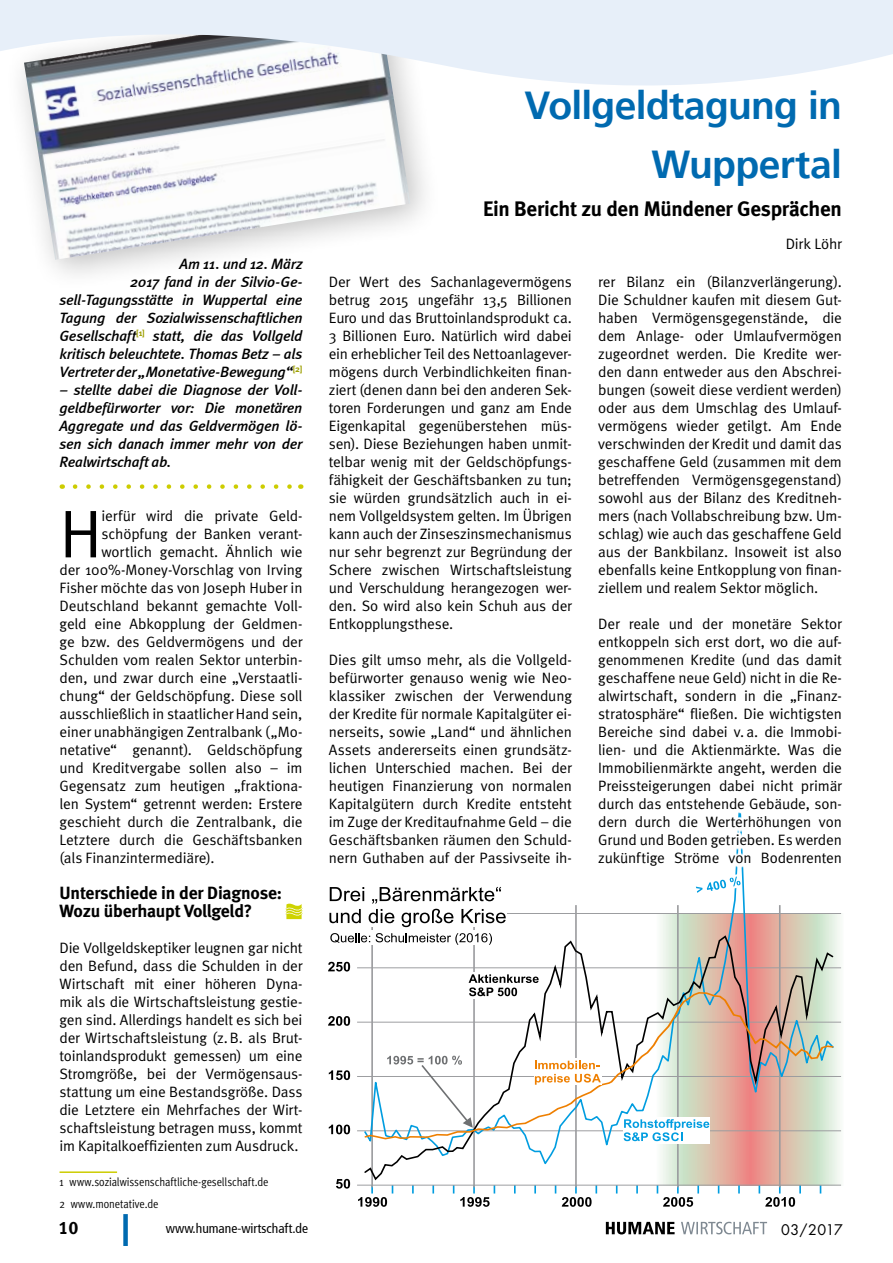
<style>
.page{position:relative;width:893px;height:1263px;background:#fff}
.page>*{position:absolute;margin:0;border:0;box-sizing:border-box;transform-origin:0 0}
.Fließtext_Meta_Norma{font:67.5px "Meta Normal";color:#000}
.Headline_1{font:700 39px/59.4px "Frutiger 65";letter-spacing:-.02em;color:#006ab0;text-align:right}
.Headline_2{font:700 21px "Meta";letter-spacing:-.015em;color:#000}
.t1{font:18px "Meta Bold LF";color:#000}
.Zwischenüberschrift{font:700 17.7px/18px "Meta";letter-spacing:-.01em;color:#000}
.Fließtext_Meta_Norma-2{font:15px/18px "Meta Normal";letter-spacing:-.01em;color:#000;text-align:justify}
.Einleitungstext{font:italic 500 15px/18px "Meta";letter-spacing:-.015em;color:#000;text-align:right}
.Autor{font:15px "Meta Normal";letter-spacing:-.01em;color:#000}
.t2{font:14.25px "Futura";letter-spacing:.005em;color:#000}
.t3{font:condensed 13.5px "Frutiger 57";color:#000}
.Fußnote_enge_Zeile{font:12px "Meta Cond Normal";letter-spacing:-.005em;color:#000}
</style>
<div class="page">
<div style="left:123px;top:1214px;width:5px;height:32px;background:#006ab0"></div>
<svg style="left:606px;top:1222px;width:69px;height:12px"></svg>
<svg style="left:681px;top:1222px;width:86px;height:12px"></svg>
<svg style="left:655px;top:913px;width:187px;height:272px"></svg>
<svg style="left:358px;top:1186px;width:35px;height:21px"></svg>
<svg style="left:412px;top:1186px;width:2px;height:7px"></svg>
<svg style="left:432px;top:1186px;width:2px;height:7px"></svg>
<svg style="left:460px;top:1186px;width:35px;height:21px"></svg>
<svg style="left:514px;top:1186px;width:2px;height:7px"></svg>
<svg style="left:534px;top:1186px;width:2px;height:7px"></svg>
<svg style="left:562px;top:1186px;width:35px;height:21px"></svg>
<svg style="left:636px;top:1186px;width:2px;height:7px"></svg>
<svg style="left:657px;top:1186px;width:42px;height:21px"></svg>
<svg style="left:738px;top:1186px;width:2px;height:7px"></svg>
<svg style="left:759px;top:1186px;width:42px;height:21px"></svg>
<hr style="left:473px;top:905px;width:2px;height:282px;background:#9b9c9f">
<hr style="left:575px;top:905px;width:2px;height:282px;background:#9b9c9f">
<hr style="left:677px;top:905px;width:2px;height:282px;background:#9b9c9f">
<hr style="left:779px;top:905px;width:2px;height:282px;background:#9b9c9f">
<hr style="left:371px;top:905px;width:2px;height:282px;background:#9b9c9f">
<hr style="left:357px;top:967px;width:484px;height:1px;background:#9b9c9f">
<hr style="left:357px;top:1022px;width:484px;height:1px;background:#9b9c9f">
<hr style="left:357px;top:1076px;width:484px;height:1px;background:#9b9c9f">
<hr style="left:357px;top:1130px;width:484px;height:1px;background:#9b9c9f">
<hr style="left:357px;top:913px;width:484px;height:1px;background:#9b9c9f">
<hr style="left:357px;top:1185px;width:484px;height:1px;background:#9b9c9f">
<svg style="left:362px;top:870px;width:474px;height:297px"></svg>
<svg style="left:363px;top:934px;width:472px;height:248px"></svg>
<svg style="left:363px;top:991px;width:472px;height:149px"></svg>
<svg style="left:328px;top:962px;width:22px;height:9px"></svg>
<svg style="left:328px;top:1016px;width:22px;height:10px"></svg>
<svg style="left:329px;top:1070px;width:21px;height:10px"></svg>
<svg style="left:329px;top:1124px;width:21px;height:10px"></svg>
<svg style="left:336px;top:1179px;width:14px;height:9px"></svg>
<div style="left:623px;top:1117px;width:87px;height:26px;background:#fff"></div>
<svg style="left:624px;top:1119px;width:85px;height:22px"></svg>
<svg style="left:387px;top:1056px;width:86px;height:72px"></svg>
<div style="left:469px;top:972px;width:70px;height:26px;background:#fff"></div>
<svg style="left:469px;top:974px;width:70px;height:22px"></svg>
<div style="left:534px;top:1058px;width:67px;height:27px;background:#fff"></div>
<svg style="left:535px;top:1061px;width:66px;height:24px"></svg>
<div style="left:330px;top:931px;width:162px;height:14px;background:#fff"></div>
<svg style="left:330px;top:933px;width:40px;height:10px"></svg>
<svg style="left:376px;top:933px;width:116px;height:12px"></svg>
<svg style="left:694px;top:874px;width:48px;height:22px"></svg>
<div style="left:330px;top:883px;width:171px;height:22px;background:#fff"></div>
<svg style="left:329px;top:887px;width:177px;height:40px"></svg>
<svg style="left:75px;top:484px;width:217px;height:5px"></svg>
<svg style="left:285px;top:904px;width:18px;height:15px"></svg>
<hr style="left:60px;top:1171px;width:57px;height:2px;background:#cc0">
<div style="left:3px;top:0;width:440px;height:292px;background:#000;opacity:.25"></div>
<img style="left:24px;top:94px;width:386px;height:166px">
<svg style="left:0;top:0;width:893px;height:94px;fill:#e7eff9"></svg>
<p class="Einleitungstext" style="left:60px;top:255px;width:245px">Am 11. und 12. März<br>2017 fand in der Silvio-Ge&shy;sell-Tagungsstätte in Wuppertal eine Tagung der Sozialwissenschaftlichen Gesellschaft<sup>[1]</sup> statt, die das Vollgeld kritisch beleuchtete. Thomas Betz – als Vertreter der „Monetative-Bewegung“<sup>[2]</sup></p>
<p class="Einleitungstext" style="left:60px;top:381px;width:245px;text-align:justify">– stellte dabei die Diagnose der Voll&shy;geldbefürworter vor: Die monetären Aggregate und das Geldvermögen lö&shy;sen sich danach immer mehr von der Realwirtschaft ab.</p>
<p class="Fließtext_Meta_Norma" style="left:60px;top:495px;width:44px">H</p>
<p class="Fließtext_Meta_Norma-2" style="left:101px;top:507px;width:203px">ierfür wird die private Geld-</p>
<p class="Fließtext_Meta_Norma-2" style="left:101px;top:525px;width:203px">schöpfung der Banken verant-</p>
<p class="Fließtext_Meta_Norma-2" style="left:101px;top:543px;width:203px">wortlich gemacht. Ähnlich wie</p>
<p class="Fließtext_Meta_Norma-2" style="left:60px;top:561px;width:244px">der 100%-Money-Vorschlag von Irving</p>
<p class="Fließtext_Meta_Norma-2" style="left:60px;top:579px;width:244px">Fisher möchte das von Joseph Huber in</p>
<p class="Fließtext_Meta_Norma-2" style="left:60px;top:597px;width:245px">Deutschland bekannt gemachte Voll-</p>
<p class="Fließtext_Meta_Norma-2" style="left:60px;top:615px;width:245px">geld eine Abkopplung der Geldmen-</p>
<p class="Fließtext_Meta_Norma-2" style="left:60px;top:633px;width:244px">ge bzw. des Geldvermögens und der</p>
<p class="Fließtext_Meta_Norma-2" style="left:60px;top:651px;width:245px">Schulden vom realen Sektor unterbin-</p>
<p class="Fließtext_Meta_Norma-2" style="left:60px;top:669px;width:245px">den, und zwar durch eine „Verstaatli-</p>
<p class="Fließtext_Meta_Norma-2" style="left:60px;top:687px;width:244px">chung“ der Geldschöpfung. Diese soll</p>
<p class="Fließtext_Meta_Norma-2" style="left:60px;top:705px;width:244px">ausschließlich in staatlicher Hand sein,</p>
<p class="Fließtext_Meta_Norma-2" style="left:60px;top:723px;width:245px">einer unabhängigen Zentralbank („Mo-</p>
<p class="Fließtext_Meta_Norma-2" style="left:60px;top:741px;width:244px">netative“ genannt). Geldschöpfung</p>
<p class="Fließtext_Meta_Norma-2" style="left:60px;top:759px;width:244px">und Kreditvergabe sollen also – im</p>
<p class="Fließtext_Meta_Norma-2" style="left:60px;top:777px;width:245px">Gegensatz zum heutigen „fraktiona-</p>
<p class="Fließtext_Meta_Norma-2" style="left:60px;top:795px;width:244px">len System“ getrennt werden: Erstere</p>
<p class="Fließtext_Meta_Norma-2" style="left:60px;top:813px;width:244px">geschieht durch die Zentralbank, die</p>
<p class="Fließtext_Meta_Norma-2" style="left:60px;top:831px;width:244px">Letztere durch die Geschäftsbanken</p>
<p class="Fließtext_Meta_Norma-2" style="left:60px;top:849px;width:156px">(als Finanzintermediäre).</p>
<p class="Zwischenüberschrift" style="left:60px;top:884px;width:224px">Unterschiede in der Diagnose:<br>Wozu überhaupt Vollgeld?</p>
<p class="Fließtext_Meta_Norma-2" style="left:60px;top:939px;width:245px">Die Vollgeldskeptiker leugnen gar nicht den Befund, dass die Schulden in der Wirtschaft mit einer höheren Dyna&shy;mik als die Wirtschaftsleistung gestie&shy;gen sind. Allerdings handelt es sich bei der Wirtschaftsleistung (z.B. als Brut&shy;toinlandsprodukt gemessen) um eine Stromgröße, bei der Vermögensaus&shy;stattung um eine Bestandsgröße. Dass die Letztere ein Mehrfaches der Wirt&shy;schaftsleistung betragen muss, kommt im Kapitalkoeffizienten zum Ausdruck.</p>
<p class="Fußnote_enge_Zeile" style="left:60px;top:1175px;width:210px">1 www.sozialwissenschaftliche-gesellschaft.de</p>
<p class="Fußnote_enge_Zeile" style="left:60px;top:1197px;width:100px">2 www.monetative.de</p>
<p class="Headline_1" style="left:524px;top:75px;width:319px">Vollgeldtagung in<br>Wuppertal</p>
<p class="Headline_2" style="left:483px;top:196px;width:360px">Ein Bericht zu den Mündener Gesprächen</p>
<p class="Autor" style="left:786px;top:235px;width:58px">Dirk Löhr</p>
<p class="Fließtext_Meta_Norma-2" style="left:329px;top:273px;width:245px">Der Wert des Sachanlagevermögens betrug 2015 ungefähr 13,5 Billionen Euro und das Bruttoinlandsprodukt ca.<br>3 Billionen Euro. Natürlich wird dabei ein erheblicher Teil des Nettoanlagever&shy;mögens durch Verbindlichkeiten finan&shy;ziert (denen dann bei den anderen Sek&shy;toren Forderungen und ganz am Ende Eigenkapital gegenüberstehen müs&shy;sen). Diese Beziehungen haben unmit&shy;telbar wenig mit der Geldschöpfungs&shy;fähigkeit der Geschäftsbanken zu tun; sie würden grundsätzlich auch in ei&shy;nem Vollgeldsystem gelten. Im Übrigen kann auch der Zinseszinsmechanismus nur sehr begrenzt zur Begründung der Schere zwischen Wirtschaftsleistung und Verschuldung herangezogen wer&shy;den. So wird also kein Schuh aus der Entkopplungsthese.</p>
<p class="Fließtext_Meta_Norma-2" style="left:329px;top:651px;width:245px">Dies gilt umso mehr, als die Vollgeld&shy;befürworter genauso wenig wie Neo&shy;klassiker zwischen der Verwendung der Kredite für normale Kapitalgüter ei&shy;nerseits, sowie „Land“ und ähnlichen Assets andererseits einen grundsätz&shy;lichen Unterschied machen. Bei der heutigen Finanzierung von normalen Kapitalgütern durch Kredite entsteht im Zuge der Kreditaufnahme Geld – die Geschäftsbanken räumen den Schuld&shy;nern Guthaben auf der Passivseite ih-</p>
<p class="Fließtext_Meta_Norma-2" style="left:598px;top:273px;width:245px">rer Bilanz ein (Bilanzverlängerung).<br>Die Schuldner kaufen mit diesem Gut&shy;haben Vermögensgegenstände, die dem Anlage- oder Umlaufvermögen zugeordnet werden. Die Kredite wer&shy;den dann entweder aus den Abschrei&shy;bungen (soweit diese verdient werden) oder aus dem Umschlag des Umlauf&shy;vermögens wieder getilgt. Am Ende verschwinden der Kredit und damit das geschaffene Geld (zusammen mit dem betreffenden Vermögensgegenstand) sowohl aus der Bilanz des Kreditneh&shy;mers (nach Vollabschreibung bzw. Um&shy;schlag) wie auch das geschaffene Geld aus der Bankbilanz. Insoweit ist also ebenfalls keine Entkopplung von finan&shy;ziellem und realem Sektor möglich.</p>
<p class="Fließtext_Meta_Norma-2" style="left:598px;top:615px;width:245px">Der reale und der monetäre Sektor entkoppeln sich erst dort, wo die auf&shy;genommenen Kredite (und das damit geschaffene neue Geld) nicht in die Re&shy;alwirtschaft, sondern in die „Finanz&shy;stratosphäre“ fließen. Die wichtigsten Bereiche sind dabei v. a. die Immobi&shy;lien- und die Aktienmärkte. Was die Immobilienmärkte angeht, werden die Preissteigerungen dabei nicht primär durch das entstehende Gebäude, son&shy;dern durch die Werterhöhungen von Grund und Boden getrieben. Es werden zukünftige Ströme von Bodenrenten</p>
<p class="t1" style="left:58px;top:1217px;width:22px">10</p>
<p class="t3" style="left:166px;top:1220px;width:144px">www.humane-wirtschaft.de</p>
<p class="t2" style="left:781px;top:1220px;width:63px">03/2017</p>
</div>
